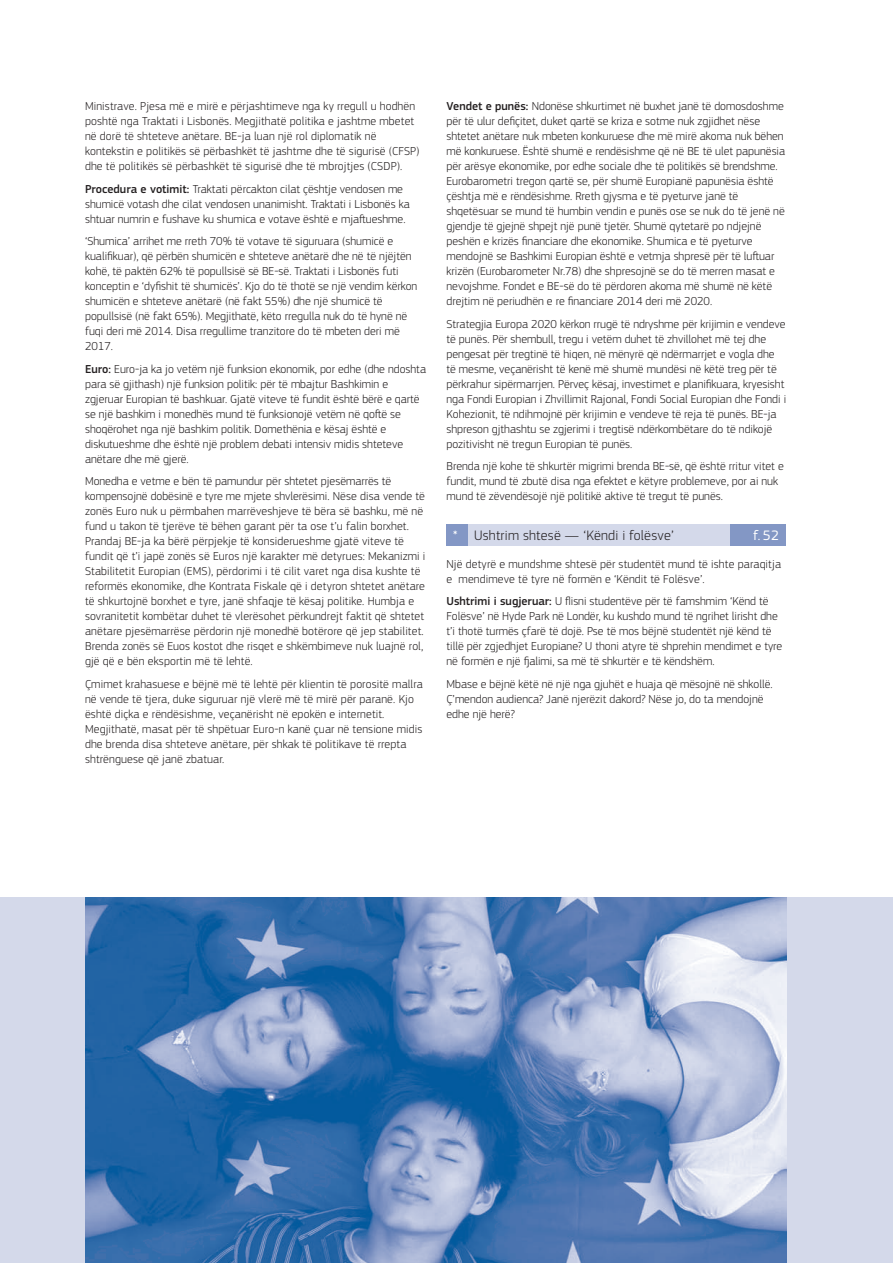
<style>
.page{position:relative;width:893px;height:1263px;background:#fff}
.page>*{position:absolute;margin:0;border:0;box-sizing:border-box;transform-origin:0 0}
.t1{font:300 14.25px "EC Square Sans Pro";letter-spacing:.015em;color:#231f20}
.t2{font:14.25px "EC Square Sans Pro";color:#fff}
.t3{font:300 12px/15px "EC Square Sans Pro";color:#231f20}
.s1{font-weight:500}
.s2{font-weight:400;color:#fff}
</style>
<div class="page">
<div style="left:0;top:897px;width:893px;height:366px;background:#d4d9ea"></div>
<img style="left:85px;top:897px;width:702px;height:366px">
<div style="left:468px;top:524px;width:271px;height:21px;background:#d4d9ea"></div>
<div style="left:446px;top:524px;width:22px;height:21px;background:#8397c5"></div>
<div style="left:730px;top:524px;width:55px;height:21px;background:#8397c5"></div>
<p class="t3" style="left:85px;top:99px;width:336px">Ministrave. Pjesa më e mirë e përjashtimeve nga ky rregull u hodhën poshtë nga Traktati i Lisbonës. Megjithatë politika e jashtme mbetet në dorë të shteteve anëtare. BE-ja luan një rol diplomatik në kontekstin e politikës së përbashkët të jashtme dhe të sigurisë (CFSP) dhe të politikës së përbashkët të sigurisë dhe të mbrojtjes (CSDP).</p>
<p class="t3" style="left:85px;top:181px;width:326px"><span class="s1">Procedura e votimit:</span> Traktati përcakton cilat çështje vendosen me shumicë votash dhe cilat vendosen unanimisht. Traktati i Lisbonës ka shtuar numrin e fushave ku shumica e votave është e mjaftueshme.</p>
<p class="t3" style="left:85px;top:234px;width:334px">‘Shumica’ arrihet me rreth 70% të votave të siguruara (shumicë e kualifikuar), që përbën shumicën e shteteve anëtarë dhe në të njëjtën kohë, të paktën 62% të popullsisë së BE-së. Traktati i Lisbonës futi konceptin e ‘dyfishit të shumicës’. Kjo do të thotë se një vendim kërkon shumicën e shteteve anëtarë (në fakt 55%) dhe një shumicë të popullsisë (në fakt 65%). Megjithatë, këto rregulla nuk do të hynë në fuqi deri më 2014. Disa rregullime tranzitore do të mbeten deri më 2017.</p>
<p class="t3" style="left:85px;top:361px;width:343px"><span class="s1">Euro:</span> Euro-ja ka jo vetëm një funksion ekonomik, por edhe (dhe ndoshta para së gjithash) një funksion politik: për të mbajtur Bashkimin e zgjeruar Europian të bashkuar. Gjatë viteve të fundit është bërë e qartë se një bashkim i monedhës mund të funksionojë vetëm në qoftë se shoqërohet nga një bashkim politik. Domethënia e kësaj është e diskutueshme dhe është një problem debati intensiv midis shteteve anëtare dhe më gjerë.</p>
<p class="t3" style="left:85px;top:474px;width:342px">Monedha e vetme e bën të pamundur për shtetet pjesëmarrës të kompensojnë dobësinë e tyre me mjete shvlerësimi. Nëse disa vende të zonës Euro nuk u përmbahen marrëveshjeve të bëra së bashku, më në fund u takon të tjerëve të bëhen garant për ta ose t’u falin borxhet.<br>Prandaj BE-ja ka bërë përpjekje të konsiderueshme gjatë viteve të fundit që t’i japë zonës së Euros një karakter më detyrues: Mekanizmi i Stabilitetit Europian (EMS), përdorimi i të cilit varet nga disa kushte të reformës ekonomike, dhe Kontrata Fiskale që i detyron shtetet anëtare të shkurtojnë borxhet e tyre, janë shfaqje të kësaj politike. Humbja e sovranitetit kombëtar duhet të vlerësohet përkundrejt faktit që shtetet anëtare pjesëmarrëse përdorin një monedhë botërore që jep stabilitet.<br>Brenda zonës së Euos kostot dhe risqet e shkëmbimeve nuk luajnë rol, gjë që e bën eksportin më të lehtë.</p>
<p class="t3" style="left:85px;top:676px;width:339px">Çmimet krahasuese e bëjnë më të lehtë për klientin të porositë mallra në vende të tjera, duke siguruar një vlerë më të mirë për paranë. Kjo është diçka e rëndësishme, veçanërisht në epokën e internetit.<br>Megjithatë, masat për të shpëtuar Euro-n kanë çuar në tensione midis dhe brenda disa shteteve anëtare, për shkak të politikave të rrepta shtrënguese që janë zbatuar.</p>
<p class="t3" style="left:446px;top:99px;width:340px"><span class="s1">Vendet e punës:</span> Ndonëse shkurtimet në buxhet janë të domosdoshme për të ulur defiçitet, duket qartë se kriza e sotme nuk zgjidhet nëse shtetet anëtare nuk mbeten konkuruese dhe më mirë akoma nuk bëhen më konkuruese. Është shumë e rendësishme që në BE të ulet papunësia për arësye ekonomike, por edhe sociale dhe të politikës së brendshme.<br>Eurobarometri tregon qartë se, për shumë Europianë papunësia është çështja më e rëndësishme. Rreth gjysma e të pyeturve janë të shqetësuar se mund të humbin vendin e punës ose se nuk do të jenë në gjendje të gjejnë shpejt një punë tjetër. Shumë qytetarë po ndjejnë peshën e krizës financiare dhe ekonomike. Shumica e të pyeturve mendojnë se Bashkimi Europian është e vetmja shpresë për të luftuar krizën (Eurobarometer Nr.78) dhe shpresojnë se do të merren masat e nevojshme. Fondet e BE-së do të përdoren akoma më shumë në këtë drejtim në periudhën e re financiare 2014 deri më 2020.</p>
<p class="t3" style="left:446px;top:316px;width:341px">Strategjia Europa 2020 kërkon rrugë të ndryshme për krijimin e vendeve të punës. Për shembull, tregu i vetëm duhet të zhvillohet më tej dhe pengesat për tregtinë të hiqen, në mënyrë që ndërmarrjet e vogla dhe të mesme, veçanërisht të kenë më shumë mundësi në këtë treg për të përkrahur sipërmarrjen. Përveç kësaj, investimet e planifikuara, kryesisht nga Fondi Europian i Zhvillimit Rajonal, Fondi Social Europian dhe Fondi i Kohezionit, të ndihmojnë për krijimin e vendeve të reja të punës. BE-ja shpreson gjthashtu se zgjerimi i tregtisë ndërkombëtare do të ndikojë pozitivisht në tregun Europian të punës.</p>
<p class="t3" style="left:446px;top:459px;width:339px">Brenda një kohe të shkurtër migrimi brenda BE-së, që është rritur vitet e fundit, mund të zbutë disa nga efektet e këtyre problemeve, por ai nuk mund të zëvendësojë një politikë aktive të tregut të punës.</p>
<p class="t1" style="left:453px;top:527px;width:223px"><span class="s2">*</span> Ushtrim shtesë — ‘Këndi i folësve’</p>
<p class="t2" style="left:753px;top:527px;width:27px">f. 52</p>
<p class="t3" style="left:446px;top:556px;width:336px">Një detyrë e mundshme shtesë për studentët mund të ishte paraqitja e mendimeve të tyre në formën e ‘Këndit të Folësve’.</p>
<p class="t3" style="left:446px;top:593px;width:337px"><span class="s1">Ushtrimi i sugjeruar:</span> U flisni studentëve për të famshmim ‘Kënd të Folësve’ në Hyde Park në Londër, ku kushdo mund të ngrihet lirisht dhe t’i thotë turmës çfarë të dojë. Pse të mos bëjnë studentët një kënd të tillë për zgjedhjet Europiane? U thoni atyre të shprehin mendimet e tyre në formën e një fjalimi, sa më të shkurtër e të këndshëm.</p>
<p class="t3" style="left:446px;top:676px;width:328px">Mbase e bëjnë këtë në një nga gjuhët e huaja që mësojnë në shkollë.<br>Ç’mendon audienca? Janë njerëzit dakord? Nëse jo, do ta mendojnë edhe një herë?</p>
</div>
